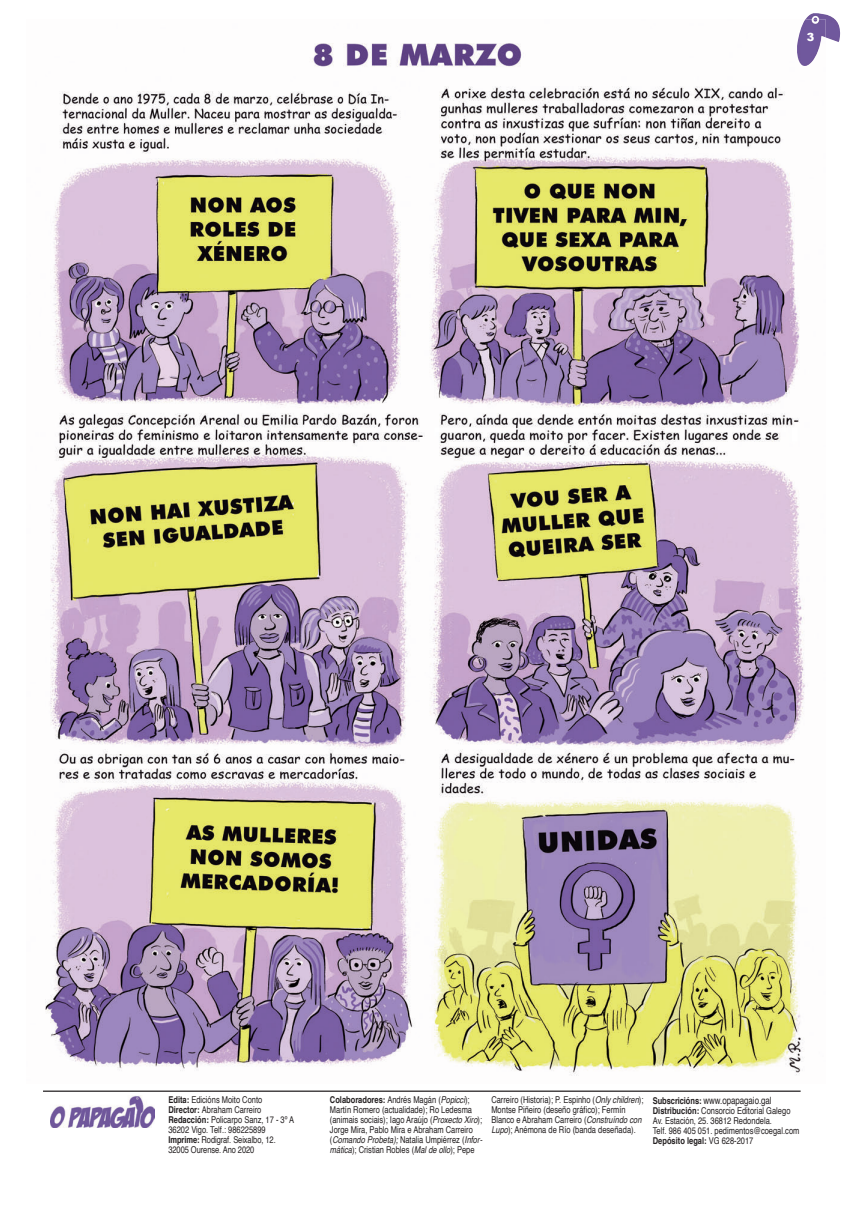
<style>
.page{position:relative;width:852px;height:1208px;background:#fff}
.page>*{position:absolute;margin:0;border:0;box-sizing:border-box;transform-origin:0 0}
.t1{font:900 11.25px "Arial";color:#fff}
.t2{font:10px "Helvetica";letter-spacing:-.01em;color:#231f20;scale:.8 1}
.t3{font:9.38px/10px "Helvetica";color:#231f20;scale:.8 1}
.s1{font-weight:700}
.s2{font-style:italic}
.s3{font-weight:700;font-size:9.38px}
</style>
<div class="page">
<img style="left:45px;top:43px;width:760px;height:1033px">
<img style="left:806px;top:13px;width:34px;height:29px">
<img style="left:796px;top:19px;width:29px;height:47px">
<img style="left:51px;top:1095px;width:104px;height:32px">
<hr style="left:43px;top:1090px;width:757px;height:1px;background:#231f20">
<p class="t1" style="left:806px;top:29px;width:9px">3</p>
<p class="t3" style="left:168px;top:1095px;width:159px"><span class="s1">Edita:</span> Edicións Moito Conto<br><span class="s1">Director:</span> abraham Carreiro<br><span class="s1">Redacción:</span> Policarpo Sanz, 17 - 3º a<br>36202 Vigo. Telf.: 986225899<br><span class="s1">Imprime:</span> Rodigraf. Seixalbo, 12.<br>32005 Ourense. ano 2020</p>
<p class="t3" style="left:330px;top:1095px;width:192px"><span class="s1">Colaboradores:</span> andrés Magán (<span class="s2">Popicci</span>); Martín Romero (actualidade); Ro Ledesma (animais sociais); iago araújo (<span class="s2">Proxecto Xiro</span>); Jorge Mira, Pablo Mira e abraham Carreiro (<span class="s2">Comando Probeta);</span> Natalia Umpiérrez (<span class="s2">Infor&shy;mática</span>); Cristian Robles (<span class="s2">Mal de ollo</span>); Pepe</p>
<p class="t3" style="left:491px;top:1095px;width:191px">Carreiro (Historia); P. Espinho (<span class="s2">Only children</span>); Montse Piñeiro (deseño gráfico); Fermín Blanco e abraham Carreiro (<span class="s2">Construíndo con Lupo</span>); anémona de Río (banda deseñada).</p>
<p class="t2" style="left:652px;top:1095px;width:150px"><span class="s3">Subscricións:</span> www.opapagaio.gal</p>
<p class="t3" style="left:652px;top:1105px;width:185px"><span class="s1">Distribución:</span> Consorcio Editorial galego av. Estación, 25. 36812 Redondela.<br>Telf. 986 405 051. pedimentos@coegal.com <span class="s1">Depósito legal:</span> Vg 628-2017</p>
</div>
